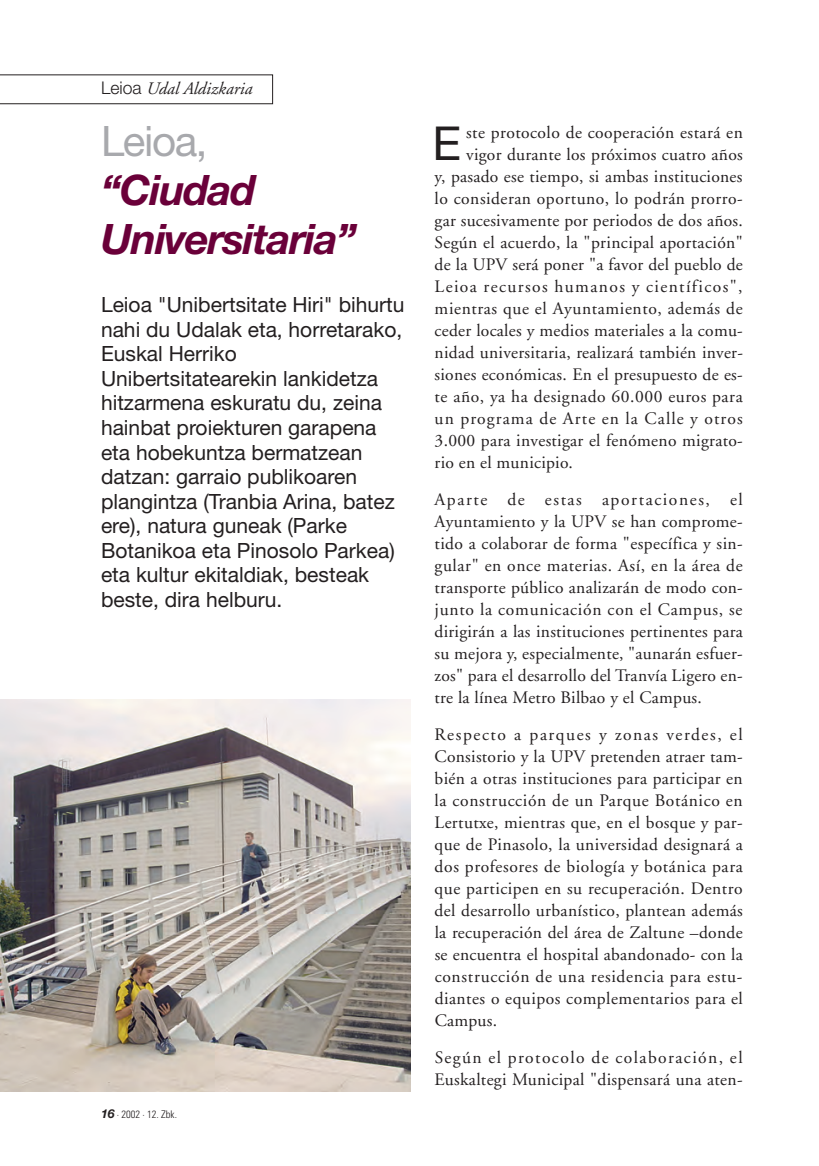
<style>
.page{position:relative;width:819px;height:1166px;background:#fff}
.page>*{position:absolute;margin:0;border:0;box-sizing:border-box;transform-origin:0 0}
.t1{font:46.9px "Helvetica Neue";color:#231f20}
.t2{font:italic 700 42px/49px "Helvetica Neue";letter-spacing:-.035em;color:#6a0039}
.t3{font:42px "Helvetica Neue";letter-spacing:-.035em;color:#a8a9ad}
.t4{font:21px/24.5px "Helvetica Neue";color:#231f20}
.t5{font:17.5px/22.1px "Adobe Garamond";letter-spacing:.02em;color:#231f20;text-align:justify}
.t6{font:17.5px "Adobe Garamond";letter-spacing:.08em;color:#231f20}
.t7{font:17.5px "Adobe Garamond";letter-spacing:.065em;color:#231f20}
.t8{font:italic 17.5px "Adobe Garamond";color:#231f20}
.t9{font:300 condensed 10.5px "Univers";color:#231f20}
.s1{font-family:"Helvetica Neue";font-weight:300;font-style:normal}
.s2{font-family:"Helvetica Neue";font-weight:700;font-style:italic;font-stretch:normal;font-size:12.25px}
</style>
<div class="page">
<svg style="left:0;top:74px;width:273px;height:30px"></svg>
<img style="left:0;top:699px;width:410px;height:392px">
<p class="t8" style="left:101px;top:81px;width:153px"><span class="s1">Leioa</span> Udal Aldizkaria</p>
<h2 class="t3" style="left:101px;top:126px;width:108px">Leioa,</h2>
<h2 class="t2" style="left:101px;top:169px;width:257px">“Ciudad<br>Universitaria”</h2>
<p class="t4" style="left:101px;top:295px;width:305px">Leioa "Unibertsitate Hiri" bihurtu nahi du Udalak eta, horretarako,<br>Euskal Herriko<br>Unibertsitatearekin lankidetza hitzarmena eskuratu du, zeina hainbat proiekturen garapena eta hobekuntza bermatzean datzan: garraio publikoaren plangintza (Tranbia Arina, batez ere), natura guneak (Parke<br>Botanikoa eta Pinosolo Parkea) eta kultur ekitaldiak, besteak beste, dira helburu.</p>
<p class="t9" style="left:101px;top:1110px;width:77px"><span class="s2">16</span> · 2002 · 12. Zbk.</p>
<h1 class="t1" style="left:432px;top:127px;width:30px">E</h1>
<p class="t5" style="left:466px;top:123px;width:278px">ste protocolo de cooperación estará en</p>
<p class="t5" style="left:466px;top:145px;width:278px">vigor durante los próximos cuatro años</p>
<p class="t5" style="left:434px;top:167px;width:309px">y, pasado ese tiempo, si ambas instituciones</p>
<p class="t5" style="left:434px;top:189px;width:309px">lo consideran oportuno, lo podrán prorro-</p>
<p class="t5" style="left:434px;top:211px;width:310px">gar sucesivamente por periodos de dos años.</p>
<p class="t5" style="left:434px;top:233px;width:310px">Según el acuerdo, la "principal aportación"</p>
<p class="t5" style="left:434px;top:255px;width:310px">de la UPV será poner "a favor del pueblo de</p>
<p class="t6" style="left:434px;top:280px;width:309px">Leioa recursos humanos y científicos",</p>
<p class="t5" style="left:434px;top:299px;width:309px">mientras que el Ayunta miento, además de</p>
<p class="t5" style="left:434px;top:321px;width:310px">ceder locales y medios materiales a la comu-</p>
<p class="t5" style="left:434px;top:343px;width:310px">nidad universitaria, realizará también inver-</p>
<p class="t5" style="left:434px;top:365px;width:309px">siones económicas. En el presupuesto de es-</p>
<p class="t5" style="left:434px;top:387px;width:309px">te año, ya ha designado 60.000 euros para</p>
<p class="t7" style="left:434px;top:412px;width:309px">un programa de Arte en la Calle y otros</p>
<p class="t5" style="left:434px;top:431px;width:310px">3.000 para investigar el fenómeno migrato-</p>
<p class="t5" style="left:434px;top:453px;width:140px">rio en el municipio.</p>
<p class="t5" style="left:434px;top:490px;width:310px">Aparte de estas aportaciones, el Ayuntamiento y la UPV se han comprome&shy;tido a colaborar de forma "específica y sin&shy;gular" en once materias. Así, en la área de transporte público analizarán de modo con&shy;junto la comunicación con el Campus, se dirigirán a las instituciones pertinentes para su mejora y, especialmente, "aunarán esfuer&shy;zos" para el desarrollo del Tranvía Ligero en&shy;tre la línea Metro Bilbao y el Campus.</p>
<p class="t5" style="left:434px;top:725px;width:310px">Respecto a parques y zonas verdes, el Consistorio y la UPV pretenden atraer tam&shy;bién a otras instituciones para participar en la construcción de un Parque Botánico en Lertutxe, mientras que, en el bosque y par&shy;que de Pinasolo, la universidad designará a dos profesores de biología y botánica para que participen en su recuperación. Dentro del desarrollo urbanístico, plantean además la recuperación del área de Zaltune –donde se encuentra el hospital abandonado- con la construcción de una residencia para estu&shy;diantes o equipos complementarios para el Campus.</p>
<p class="t5" style="left:434px;top:1048px;width:309px">Según el protocolo de colaboración, el<br>Euskaltegi Muni cipal "dispensará una aten-</p>
</div>
